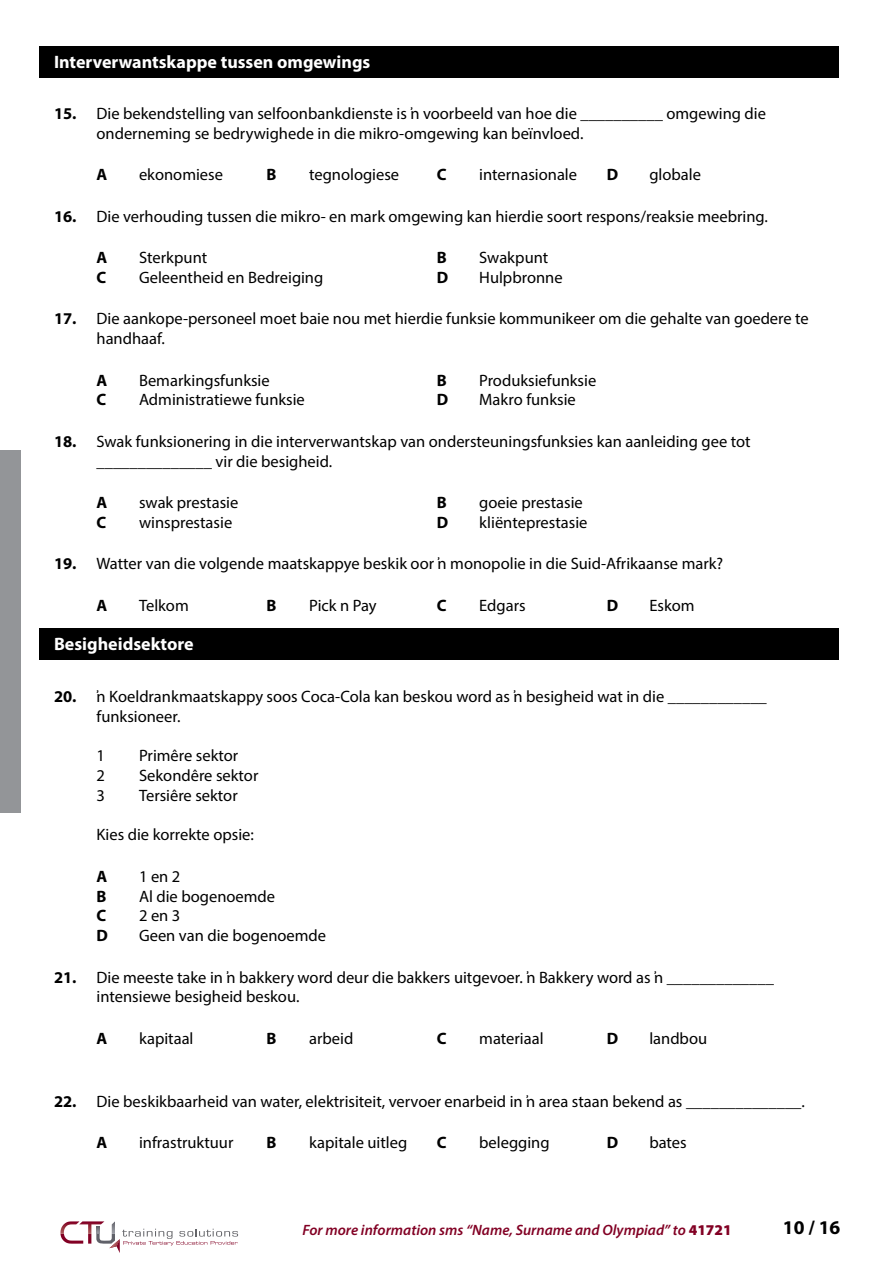
<style>
.page{position:relative;width:893px;height:1263px;background:#fff}
.page>*{position:absolute;margin:0;border:0;box-sizing:border-box;transform-origin:0 0}
.t1{font:700 19.5px "Myriad Pro";color:#000}
.t2{font:700 18px "Myriad Pro";color:#fff}
.t3{font:16.5px/19.8px "Myriad Pro";color:#000}
.t4{font:700 16.5px "Myriad Pro";color:#000}
.t5{font:italic 600 15px "Myriad Pro";color:#820024}
.s1{font-weight:700}
.s2{font-weight:900;font-style:normal}
</style>
<div class="page">
<div style="left:0;top:450px;width:21px;height:363px;background:#939598"></div>
<svg style="left:60px;top:1221px;width:178px;height:32px"></svg>
<div style="left:40px;top:628px;width:799px;height:32px;background:#000"></div>
<div style="left:40px;top:46px;width:799px;height:32px;background:#000"></div>
<p class="t2" style="left:54px;top:50px;width:318px">Interverwantskappe tussen omgewings</p>
<p class="t3" style="left:97px;top:103px;width:671px;text-indent:-43px"><span class="s1">15.</span> Die bekendstelling van selfoonbankdienste is ŉ voorbeeld van hoe die __________ omgewing die onderneming se bedrywighede in die mikro-omgewing kan beïnvloed.</p>
<p class="t4" style="left:97px;top:164px;width:12px">A</p>
<p class="t3" style="left:139px;top:165px;width:85px">ekonomiese</p>
<p class="t4" style="left:267px;top:164px;width:11px">B</p>
<p class="t3" style="left:309px;top:165px;width:91px">tegnologiese</p>
<p class="t4" style="left:437px;top:164px;width:11px">C</p>
<p class="t3" style="left:479px;top:165px;width:99px">internasionale</p>
<p class="t4" style="left:607px;top:164px;width:13px">D</p>
<p class="t3" style="left:649px;top:165px;width:53px">globale</p>
<p class="t3" style="left:54px;top:206px;width:715px"><span class="s1">16.</span> Die verhouding tussen die mikro- en mark omgewing kan hierdie soort respons/reaksie meebring.</p>
<p class="t4" style="left:97px;top:247px;width:12px">A</p>
<p class="t3" style="left:139px;top:247px;width:70px">Sterkpunt</p>
<p class="t4" style="left:437px;top:247px;width:11px">B</p>
<p class="t3" style="left:479px;top:247px;width:71px">Swakpunt</p>
<p class="t4" style="left:97px;top:267px;width:11px">C</p>
<p class="t3" style="left:139px;top:267px;width:186px">Geleentheid en Bedreiging</p>
<p class="t4" style="left:437px;top:267px;width:13px">D</p>
<p class="t3" style="left:479px;top:267px;width:85px">Hulpbronne</p>
<p class="t3" style="left:97px;top:309px;width:714px;text-indent:-43px"><span class="s1">17.</span> Die aankope-personeel moet baie nou met hierdie funksie kommunikeer om die gehalte van goedere te handhaaf.</p>
<p class="t4" style="left:97px;top:369px;width:12px">A</p>
<p class="t3" style="left:139px;top:370px;width:132px">Bemarkingsfunksie</p>
<p class="t4" style="left:437px;top:369px;width:11px">B</p>
<p class="t3" style="left:479px;top:370px;width:119px">Produksiefunksie</p>
<p class="t4" style="left:97px;top:389px;width:11px">C</p>
<p class="t3" style="left:139px;top:390px;width:167px">Administratiewe funksie</p>
<p class="t4" style="left:437px;top:389px;width:13px">D</p>
<p class="t3" style="left:479px;top:390px;width:98px">Makro funksie</p>
<p class="t3" style="left:97px;top:431px;width:656px;text-indent:-43px"><span class="s1">18.</span> Swak funksionering in die interverwantskap van ondersteuningsfunksies kan aanleiding gee tot ______________ vir die besigheid.</p>
<p class="t4" style="left:97px;top:492px;width:12px">A</p>
<p class="t3" style="left:139px;top:492px;width:101px">swak prestasie</p>
<p class="t4" style="left:437px;top:492px;width:11px">B</p>
<p class="t3" style="left:479px;top:492px;width:105px">goeie prestasie</p>
<p class="t4" style="left:97px;top:511px;width:11px">C</p>
<p class="t3" style="left:139px;top:512px;width:95px">winsprestasie</p>
<p class="t4" style="left:437px;top:511px;width:13px">D</p>
<p class="t3" style="left:479px;top:512px;width:110px">kliënteprestasie</p>
<p class="t3" style="left:54px;top:553px;width:671px"><span class="s1">19.</span> Watter van die volgende maatskappye beskik oor ŉ monopolie in die Suid-Afrikaanse mark?</p>
<p class="t4" style="left:97px;top:594px;width:12px">A</p>
<p class="t3" style="left:139px;top:595px;width:51px">Telkom</p>
<p class="t4" style="left:267px;top:594px;width:11px">B</p>
<p class="t3" style="left:309px;top:595px;width:69px">Pick n Pay</p>
<p class="t4" style="left:437px;top:594px;width:11px">C</p>
<p class="t3" style="left:479px;top:595px;width:48px">Edgars</p>
<p class="t4" style="left:607px;top:594px;width:13px">D</p>
<p class="t3" style="left:649px;top:595px;width:47px">Eskom</p>
<p class="t2" style="left:54px;top:632px;width:141px">Besigheidsektore</p>
<p class="t3" style="left:97px;top:686px;width:672px;text-indent:-43px"><span class="s1">20.</span> ŉ Koeldrankmaatskappy soos Coca-Cola kan beskou word as ŉ besigheid wat in die ____________ funksioneer.</p>
<p class="t3" style="left:97px;top:745px;width:10px">1</p>
<p class="t3" style="left:139px;top:745px;width:101px">Primêre sektor</p>
<p class="t3" style="left:97px;top:765px;width:10px">2</p>
<p class="t3" style="left:139px;top:765px;width:121px">Sekondêre sektor</p>
<p class="t3" style="left:97px;top:785px;width:10px">3</p>
<p class="t3" style="left:139px;top:785px;width:100px">Tersiêre sektor</p>
<p class="t3" style="left:97px;top:825px;width:159px">Kies die korrekte opsie:</p>
<p class="t4" style="left:97px;top:865px;width:12px">A</p>
<p class="t3" style="left:139px;top:866px;width:43px">1 en 2</p>
<p class="t4" style="left:97px;top:885px;width:11px">B</p>
<p class="t3" style="left:139px;top:886px;width:138px">Al die bogenoemde</p>
<p class="t4" style="left:97px;top:905px;width:11px">C</p>
<p class="t3" style="left:139px;top:906px;width:43px">2 en 3</p>
<p class="t4" style="left:97px;top:925px;width:13px">D</p>
<p class="t3" style="left:139px;top:925px;width:189px">Geen van die bogenoemde</p>
<p class="t3" style="left:97px;top:967px;width:679px;text-indent:-43px"><span class="s1">21.</span> Die meeste take in ŉ bakkery word deur die bakkers uitgevoer. ŉ Bakkery word as ŉ _____________ intensiewe besigheid beskou.</p>
<p class="t4" style="left:97px;top:1027px;width:12px">A</p>
<p class="t3" style="left:139px;top:1028px;width:56px">kapitaal</p>
<p class="t4" style="left:267px;top:1027px;width:11px">B</p>
<p class="t3" style="left:309px;top:1028px;width:46px">arbeid</p>
<p class="t4" style="left:437px;top:1027px;width:11px">C</p>
<p class="t3" style="left:479px;top:1028px;width:66px">materiaal</p>
<p class="t4" style="left:607px;top:1027px;width:13px">D</p>
<p class="t3" style="left:649px;top:1028px;width:59px">landbou</p>
<p class="t3" style="left:54px;top:1091px;width:752px"><span class="s1">22.</span> Die beskikbaarheid van water, elektrisiteit, vervoer enarbeid in ŉ area staan bekend as ______________.</p>
<p class="t4" style="left:97px;top:1132px;width:12px">A</p>
<p class="t3" style="left:139px;top:1132px;width:96px">infrastruktuur</p>
<p class="t4" style="left:267px;top:1132px;width:11px">B</p>
<p class="t3" style="left:309px;top:1132px;width:100px">kapitale uitleg</p>
<p class="t4" style="left:437px;top:1132px;width:11px">C</p>
<p class="t3" style="left:479px;top:1132px;width:72px">belegging</p>
<p class="t4" style="left:607px;top:1132px;width:13px">D</p>
<p class="t3" style="left:649px;top:1132px;width:39px">bates</p>
<p class="t5" style="left:302px;top:1220px;width:431px">For more information sms “Name, Surname and Olympiad” to <span class="s2">41721</span></p>
<p class="t1" style="left:783px;top:1214px;width:59px">10 / 16</p>
</div>
